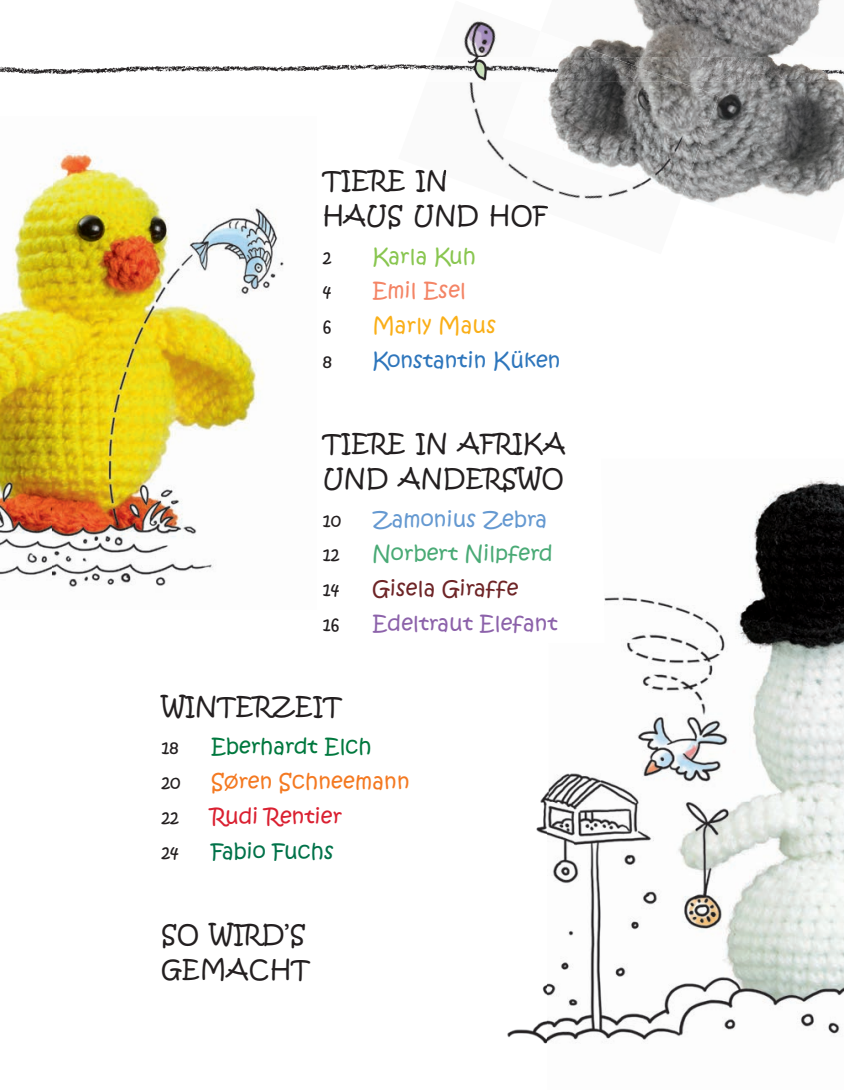
<style>
.page{position:relative;width:844px;height:1092px;background:#fff}
.page>*{position:absolute;margin:0;border:0;box-sizing:border-box;transform-origin:0 0}
.t1{font:24.5px/34.6px "Kristen ITC";letter-spacing:.02em;color:#231f20}
.t2{font:21px "Kristen ITC";letter-spacing:.01em;color:#8c62aa}
.t3{font:21px "Kristen ITC";letter-spacing:.01em;color:#2e76bc}
.t4{font:21px "Kristen ITC";letter-spacing:.01em;color:#4aaa76}
.t5{font:21px "Kristen ITC";letter-spacing:.01em;color:#f47921}
.t6{font:21px "Kristen ITC";letter-spacing:.01em;color:#6599d1}
.t7{font:21px "Kristen ITC";letter-spacing:.01em;color:#6e2527}
.t8{font:21px "Kristen ITC";letter-spacing:.01em;color:#00783e}
.t9{font:21px "Kristen ITC";letter-spacing:.01em;color:#da2031}
.t10{font:21px "Kristen ITC";letter-spacing:.01em;color:#007249}
.t11{font:21px "Kristen ITC";letter-spacing:.01em;color:#faaf18}
.t12{font:21px "Kristen ITC";letter-spacing:.01em;color:#89c650}
.t13{font:21px "Kristen ITC";letter-spacing:.01em;color:#f48465}
.t14{font:17.5px "Kristen ITC";letter-spacing:.01em;color:#231f20}
</style>
<div class="page">
<img style="left:0;top:64px;width:398px;height:11px">
<img style="left:685px;top:82px;width:158px;height:123px">
<img style="left:641px;top:0;width:182px;height:57px">
<img style="left:681px;top:57px;width:162px;height:25px">
<img style="left:398px;top:1px;width:283px;height:198px">
<img style="left:426px;top:57px;width:76px;height:25px">
<img style="left:428px;top:170px;width:19px;height:7px">
<img style="left:532px;top:205px;width:16px;height:5px">
<img style="left:502px;top:31px;width:162px;height:161px">
<img style="left:664px;top:82px;width:54px;height:115px">
<img style="left:522px;top:57px;width:157px;height:25px">
<img style="left:0;top:150px;width:284px;height:437px">
<img style="left:548px;top:477px;width:295px;height:565px">
<img style="left:507px;top:791px;width:41px;height:253px">
<p class="t1" style="left:322px;top:163px;width:225px">TIERE IN<br>HAUS UND HOF</p>
<p class="t14" style="left:322px;top:245px;width:10px">2</p>
<p class="t12" style="left:372px;top:242px;width:105px">Karla Kuh</p>
<p class="t14" style="left:322px;top:280px;width:10px">4</p>
<p class="t13" style="left:372px;top:277px;width:95px">Emil Esel</p>
<p class="t14" style="left:322px;top:315px;width:10px">6</p>
<p class="t11" style="left:372px;top:311px;width:125px">Marly Maus</p>
<p class="t14" style="left:322px;top:350px;width:11px">8</p>
<p class="t3" style="left:372px;top:346px;width:190px">Konstantin Küken</p>
<p class="t1" style="left:322px;top:426px;width:244px">TIERE IN AFRIKA<br>UND ANDERSWO</p>
<p class="t14" style="left:322px;top:508px;width:20px">10</p>
<p class="t6" style="left:372px;top:505px;width:176px">Zamonius Zebra</p>
<p class="t14" style="left:322px;top:543px;width:18px">12</p>
<p class="t4" style="left:372px;top:539px;width:182px">Norbert Nilpferd</p>
<p class="t14" style="left:322px;top:578px;width:18px">14</p>
<p class="t7" style="left:372px;top:574px;width:148px">Gisela Giraffe</p>
<p class="t14" style="left:322px;top:613px;width:18px">16</p>
<p class="t2" style="left:372px;top:609px;width:187px">Edeltraut Elefant</p>
<p class="t1" style="left:161px;top:688px;width:181px">WINTERZEIT</p>
<p class="t14" style="left:161px;top:736px;width:19px">18</p>
<p class="t8" style="left:211px;top:732px;width:162px">Eberhardt Elch</p>
<p class="t14" style="left:161px;top:771px;width:21px">20</p>
<p class="t5" style="left:211px;top:767px;width:200px">Søren Schneemann</p>
<p class="t14" style="left:161px;top:805px;width:19px">22</p>
<p class="t9" style="left:211px;top:802px;width:133px">Rudi Rentier</p>
<p class="t14" style="left:161px;top:840px;width:19px">24</p>
<p class="t10" style="left:211px;top:836px;width:124px">Fabio Fuchs</p>
<p class="t1" style="left:161px;top:917px;width:150px">SO WIRD’S<br>GEMACHT</p>
</div>
